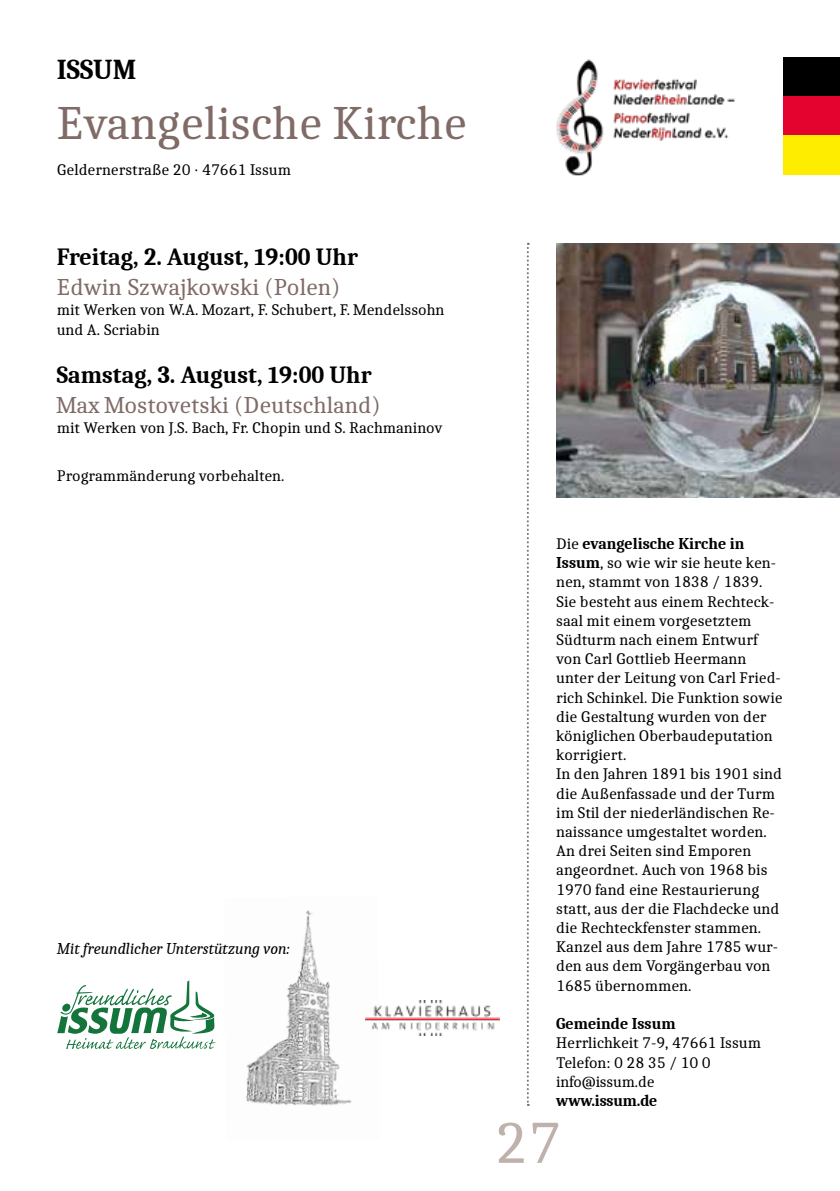
<style>
.page{position:relative;width:840px;height:1191px;background:#fff}
.page>*{position:absolute;margin:0;border:0;box-sizing:border-box;transform-origin:0 0}
.t1{font:60px "Caladea";color:#bfb1ac}
.t2{font:48px "Caladea";color:#806b66}
.t3{font:700 28px "Caladea";color:#000}
.t4{font:700 24px "Caladea";color:#000}
.t5{font:24px "Caladea";color:#806b66}
.t6{font:16px/19.2px "Caladea";color:#000}
.t7{font:italic 16px "Caladea";color:#000}
.t8{font:700 16px "Caladea";color:#000}
.s1{font-weight:700}
</style>
<div class="page">
<img style="left:556px;top:59px;width:179px;height:116px">
<svg style="left:526px;top:243px;width:2px;height:863px"></svg>
<div style="left:782px;top:57px;width:57px;height:39px;background:#000"></div>
<div style="left:782px;top:96px;width:57px;height:40px;background:#e4032e"></div>
<div style="left:782px;top:136px;width:57px;height:39px;background:#ffed00"></div>
<img style="left:246px;top:910px;width:106px;height:196px">
<svg style="left:57px;top:980px;width:159px;height:69px"></svg>
<img style="left:556px;top:244px;width:283px;height:254px">
<img style="left:365px;top:1000px;width:134px;height:35px">
<h3 class="t3" style="left:57px;top:52px;width:81px">ISSUM</h3>
<h2 class="t2" style="left:57px;top:94px;width:411px">Evangelische Kirche</h2>
<p class="t6" style="left:57px;top:160px;width:236px">Geldernerstraße 20 · 47661 Issum</p>
<h3 class="t4" style="left:57px;top:242px;width:302px">Freitag, 2. August, 19:00 Uhr</h3>
<h3 class="t5" style="left:57px;top:273px;width:285px">Edwin Szwajkowski (Polen)</h3>
<p class="t6" style="left:57px;top:299px;width:389px;line-height:20px">mit Werken von W.A. Mozart, F. Schubert, F. Mendelssohn und A. Scriabin</p>
<h3 class="t4" style="left:57px;top:360px;width:316px">Samstag, 3. August, 19:00 Uhr</h3>
<h3 class="t5" style="left:57px;top:390px;width:325px">Max Mostovetski (Deutschland)</h3>
<p class="t6" style="left:57px;top:417px;width:387px">mit Werken von J.S. Bach, Fr. Chopin und S. Rachmaninov</p>
<p class="t6" style="left:57px;top:465px;width:229px">Programmänderung vorbehalten.</p>
<p class="t7" style="left:57px;top:938px;width:234px">Mit freundlicher Unterstützung von:</p>
<p class="t6" style="left:556px;top:533px;width:228px">Die <span class="s1">evangelische Kirche in<br>Issum</span>, so wie wir sie heute ken&shy;nen, stammt von 1838 / 1839.<br>Sie besteht aus einem Rechteck&shy;saal mit einem vorgesetztem<br>Südturm nach einem Entwurf von Carl Gottlieb Heermann unter der Leitung von Carl Fried&shy;rich Schinkel. Die Funktion sowie die Gestaltung wurden von der königlichen Oberbaudeputation korrigiert.<br>In den Jahren 1891 bis 1901 sind die Außenfassade und der Turm im Stil der niederländischen Re&shy;naissance umgestaltet worden.<br>An drei Seiten sind Emporen angeordnet. Auch von 1968 bis<br>1970 fand eine Restaurierung statt, aus der die Flachdecke und die Rechteckfenster stammen.<br>Kanzel aus dem Jahre 1785 wur&shy;den aus dem Vorgängerbau von<br>1685 übernommen.</p>
<p class="t8" style="left:556px;top:1013px;width:121px">Gemeinde Issum</p>
<p class="t6" style="left:556px;top:1033px;width:206px">Herrlichkeit 7-9, 47661 Issum<br>Telefon: 0 28 35 / 10 0 info@issum.de</p>
<p class="t8" style="left:556px;top:1090px;width:103px">www.issum.de</p>
<h1 class="t1" style="left:494px;top:1106px;width:68px">27</h1>
</div>
